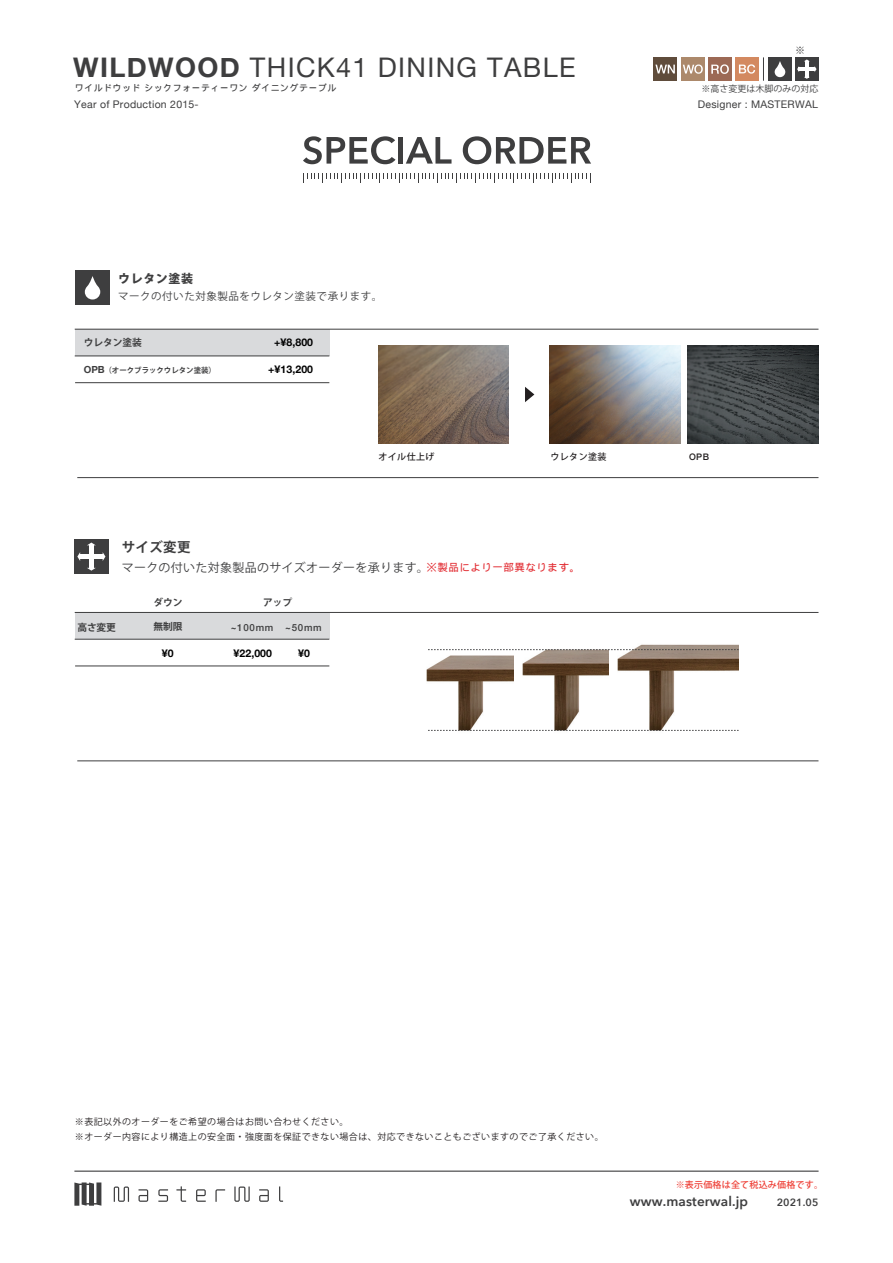
<style>
.page{position:relative;width:893px;height:1263px;background:#fff}
.page>*{position:absolute;margin:0;border:0;box-sizing:border-box;transform-origin:0 0}
.t1{font:27px "Helvetica Neue";letter-spacing:.05em;color:#3e3e3f}
.t2{font:600 13.5px "Avenir Next";letter-spacing:.01em;color:#3e3e3f}
.t3{font:700 13.5px "Koz Go Pro";letter-spacing:.025em;color:#3e3e3f}
.t4{font:12px "Koz Go Pro";letter-spacing:.025em;color:#3e3e3f}
.t5{font:800 12px "Koz Go Pr 6 N";letter-spacing:.05em;color:#3e3e3f}
.t6{font:10.5px "Helvetica Neue";letter-spacing:.025em;color:#3e3e3f}
.t7{font:700 10.5px "Helvetica Neue";letter-spacing:.01em;color:#000}
.t8{font:10.5px "Koz Go Pr 6 N";letter-spacing:.05em;color:#3e3e3f}
.t9{font:600 10.5px "Avenir Next";letter-spacing:.01em;color:#3e3e3f}
.t10{font:10.05px "Koz Go Pro";color:#3e3e3f}
.t11{font:700 9.75px "Koz Go Pro";letter-spacing:-.01em;color:#3e3e3f}
.t12{font:500 9.75px "Helvetica Neue";letter-spacing:.075em;color:#3e3e3f}
.t13{font:9px/15px "Koz Go Pr 6 N";letter-spacing:.05em;color:#231f20}
.t14{font:9px "DF Gothic P W5 90 pv RKSJ H";letter-spacing:.05em;color:#3e3e3f}
.t15{font:500 9px "Koz Go Pr 6 N";letter-spacing:.025em;color:#ee3e35}
.t16{font:9px "Koz Go Pro";color:#3e3e3f}
.t17{font:500 9px "Koz Go Pr 6 N";letter-spacing:.05em;color:#231f20}
.t18{font:500 9px "Helvetica Neue";color:#231f20}
.t19{font:700 7.5px "Koz Go Pro";letter-spacing:-.01em;color:#3e3e3f}
.s1{font-weight:700}
.s2{font-family:"Helvetica Neue";font-size:9.75px}
.s3{font-family:"DF Gothic P W5 90 pv RKSJ H";font-size:10.5px;color:#e22d33}
</style>
<div class="page">
<img style="left:426px;top:650px;width:87px;height:80px">
<img style="left:521px;top:650px;width:87px;height:80px">
<img style="left:617px;top:644px;width:121px;height:86px">
<svg style="left:428px;top:649px;width:310px;height:1px"></svg>
<svg style="left:428px;top:730px;width:310px;height:1px"></svg>
<svg style="left:114px;top:1186px;width:15px;height:16px"></svg>
<svg style="left:139px;top:1189px;width:9px;height:13px"></svg>
<svg style="left:158px;top:1189px;width:10px;height:13px"></svg>
<svg style="left:176px;top:1186px;width:10px;height:16px"></svg>
<svg style="left:196px;top:1189px;width:10px;height:13px"></svg>
<svg style="left:215px;top:1189px;width:10px;height:13px"></svg>
<svg style="left:234px;top:1186px;width:16px;height:16px"></svg>
<svg style="left:259px;top:1189px;width:10px;height:13px"></svg>
<svg style="left:279px;top:1186px;width:4px;height:16px"></svg>
<svg style="left:74px;top:1182px;width:27px;height:24px"></svg>
<hr style="left:74px;top:1170px;width:745px;height:2px;background:#3e3e3f">
<div style="left:735px;top:57px;width:24px;height:24px;background:#d38960"></div>
<svg style="left:739px;top:64px;width:16px;height:10px"></svg>
<div style="left:681px;top:57px;width:23px;height:24px;background:#ac896b"></div>
<svg style="left:683px;top:64px;width:20px;height:10px"></svg>
<div style="left:654px;top:57px;width:23px;height:24px;background:#5f4c3b"></div>
<svg style="left:655px;top:65px;width:20px;height:8px"></svg>
<svg style="left:763px;top:57px;width:1px;height:24px"></svg>
<div style="left:708px;top:57px;width:23px;height:24px;background:#9c6955"></div>
<svg style="left:711px;top:64px;width:18px;height:10px"></svg>
<div style="left:768px;top:57px;width:24px;height:24px;background:#3e3e3f"></div>
<svg style="left:775px;top:61px;width:10px;height:16px"></svg>
<div style="left:795px;top:57px;width:23px;height:24px;background:#3e3e3f"></div>
<svg style="left:797px;top:59px;width:19px;height:20px"></svg>
<svg style="left:303px;top:136px;width:92px;height:28px"></svg>
<div style="left:398px;top:137px;width:5px;height:27px;background:#3e3e3f"></div>
<svg style="left:406px;top:137px;width:45px;height:27px"></svg>
<svg style="left:463px;top:136px;width:128px;height:28px"></svg>
<svg style="left:303px;top:173px;width:288px;height:10px"></svg>
<img style="left:378px;top:345px;width:131px;height:99px">
<img style="left:550px;top:345px;width:130px;height:99px">
<svg style="left:525px;top:387px;width:9px;height:15px"></svg>
<div style="left:75px;top:271px;width:34px;height:34px;background:#3e3e3f"></div>
<svg style="left:85px;top:276px;width:15px;height:23px"></svg>
<div style="left:74px;top:540px;width:34px;height:34px;background:#3e3e3f"></div>
<div style="left:79px;top:554px;width:24px;height:5px;background:#fff"></div>
<svg style="left:77px;top:552px;width:3px;height:9px"></svg>
<svg style="left:103px;top:553px;width:2px;height:8px"></svg>
<div style="left:89px;top:545px;width:5px;height:23px;background:#fff"></div>
<svg style="left:87px;top:568px;width:9px;height:3px"></svg>
<svg style="left:87px;top:542px;width:8px;height:3px"></svg>
<div style="left:75px;top:329px;width:254px;height:27px;background:#d9dadc"></div>
<hr style="left:75px;top:356px;width:254px;height:1px;background:#3e3e3f">
<hr style="left:75px;top:382px;width:254px;height:1px;background:#3e3e3f">
<hr style="left:77px;top:477px;width:741px;height:1px;background:#3e3e3f">
<hr style="left:75px;top:329px;width:743px;height:1px;background:#3e3e3f">
<div style="left:75px;top:612px;width:254px;height:27px;background:#d9dadc"></div>
<hr style="left:75px;top:639px;width:254px;height:1px;background:#3e3e3f">
<hr style="left:75px;top:666px;width:254px;height:1px;background:#3e3e3f">
<hr style="left:77px;top:761px;width:741px;height:1px;background:#3e3e3f">
<hr style="left:75px;top:612px;width:743px;height:1px;background:#3e3e3f">
<img style="left:688px;top:345px;width:130px;height:99px">
<h1 class="t1" style="left:73px;top:48px;width:504px"><span class="s1">WILDWOOD</span> THICK41 DINING TABLE</h1>
<p class="t14" style="left:75px;top:84px;width:263px">ワイルドウッド シックフォーティーワン ダイニングテーブル</p>
<p class="t6" style="left:74px;top:97px;width:126px">Year of Production 2015-</p>
<h3 class="t5" style="left:118px;top:272px;width:76px">ウレタン塗装</h3>
<p class="t8" style="left:118px;top:290px;width:266px">マークの付いた対象製品をウレタン塗装で承ります。</p>
<p class="t11" style="left:84px;top:337px;width:60px">ウレタン塗装</p>
<p class="t19" style="left:84px;top:365px;width:134px"><span class="s2">OPB</span>（オークブラックウレタン塗装）</p>
<p class="t7" style="left:274px;top:334px;width:41px">+¥8,800</p>
<p class="t7" style="left:268px;top:361px;width:46px">+¥13,200</p>
<p class="t10" style="left:795px;top:43px;width:12px">※</p>
<p class="t16" style="left:702px;top:83px;width:119px">※高さ変更は木脚のみの対応</p>
<p class="t6" style="left:698px;top:97px;width:122px">Designer : MASTERWAL</p>
<p class="t17" style="left:378px;top:452px;width:58px">オイル仕上げ</p>
<p class="t17" style="left:550px;top:452px;width:58px">ウレタン塗装</p>
<p class="t18" style="left:689px;top:450px;width:22px">OPB</p>
<h2 class="t3" style="left:122px;top:538px;width:70px">サイズ変更</h2>
<h3 class="t4" style="left:122px;top:560px;width:460px">マークの付いた対象製品のサイズオーダーを承ります。<span class="s3">※製品により一部異なります。</span></h3>
<p class="t11" style="left:77px;top:621px;width:40px">高さ変更</p>
<p class="t11" style="left:154px;top:596px;width:31px">ダウン</p>
<p class="t11" style="left:263px;top:596px;width:31px">アップ</p>
<p class="t11" style="left:154px;top:620px;width:31px">無制限</p>
<p class="t12" style="left:231px;top:619px;width:44px">~100mm</p>
<p class="t7" style="left:162px;top:645px;width:13px">¥0</p>
<p class="t7" style="left:234px;top:645px;width:40px">¥22,000</p>
<p class="t12" style="left:285px;top:619px;width:38px">~50mm</p>
<p class="t7" style="left:298px;top:645px;width:13px">¥0</p>
<p class="t13" style="left:75px;top:1115px;width:530px">※表記以外のオーダーをご希望の場合はお問い合わせください。<br>※オーダー内容により構造上の安全面・強度面を保証できない場合は、対応できないこともございますのでご了承ください。</p>
<p class="t15" style="left:676px;top:1180px;width:149px">※表示価格は全て税込み価格です。</p>
<p class="t9" style="left:777px;top:1193px;width:43px">2021.05</p>
<h2 class="t2" style="left:630px;top:1189px;width:120px">www.masterwal.jp</h2>
</div>
